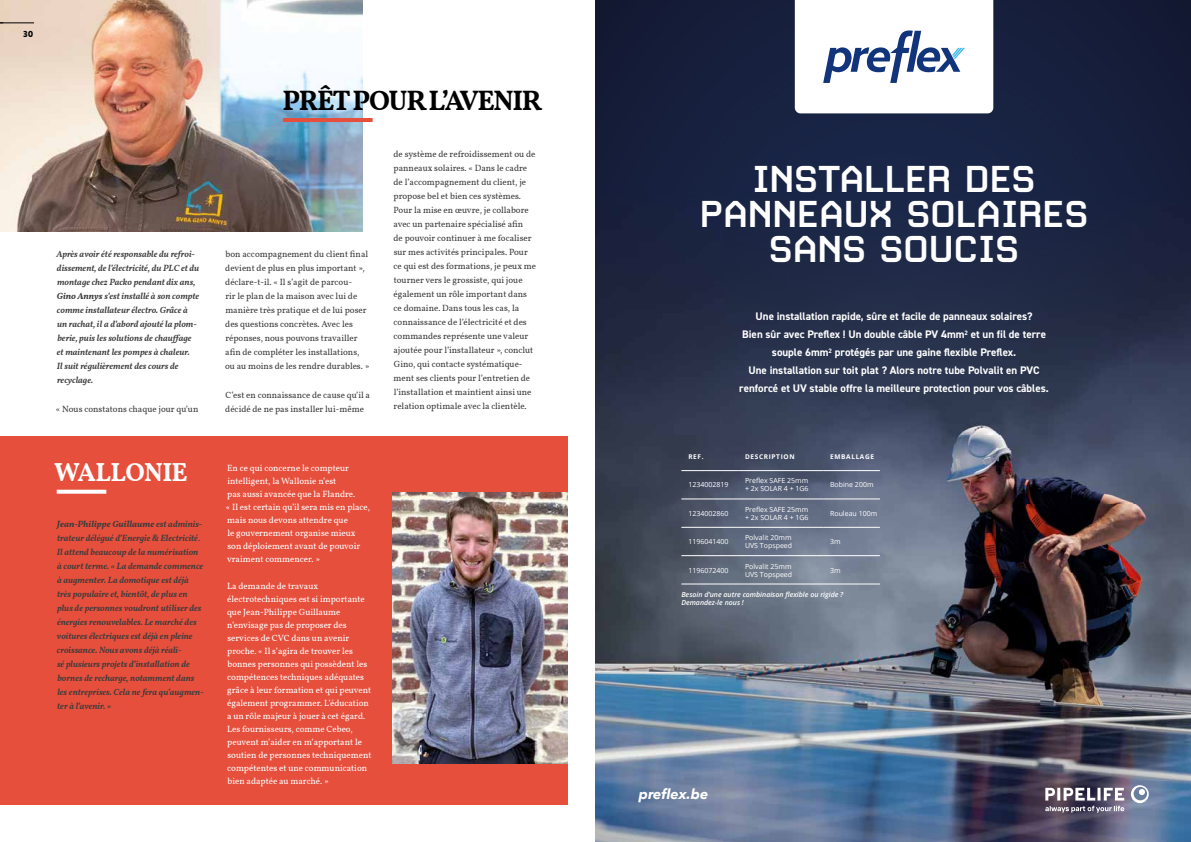
<style>
.page{position:relative;width:1191px;height:842px;background:#fff}
.page>*{position:absolute;margin:0;border:0;box-sizing:border-box;transform-origin:0 0}
.t1{font:700 45px/35px "Carbon";letter-spacing:-.05em;color:#fff;text-align:center}
.t2{font:700 28px "Vollkorn";letter-spacing:-.05em;color:#000}
.t3{font:700 26px "Vollkorn";letter-spacing:-.025em;color:#fff}
.t4{font:italic 700 14px "Avenir Next";color:#fff}
.t5{font:700 11px/18px "DIN2014";color:#fff;text-align:center}
.t6{font:9px/14px "Vollkorn";color:#3b3b3a}
.t7{font:italic 600 9px/14px "Vollkorn";color:#3b3b3a}
.t8{font:9px/13px "Vollkorn";color:#fff}
.t9{font:900 9px "Brandon Grotesque";color:#000}
.t10{font:7px/8px "Open Sans";color:#fff}
.t11{font:italic 600 7px/8px "Open Sans";color:#fff}
.t12{font:700 6.5px "Open Sans";letter-spacing:.1em;color:#fff}
.s1{font-weight:700}
.s2{font-weight:400;font-style:normal}
</style>
<div class="page">
<div style="left:0;top:437px;width:567px;height:368px;background:#e74f3d"></div>
<img style="left:393px;top:492px;width:174px;height:272px">
<img style="left:0;top:0;width:362px;height:232px">
<hr style="left:283px;top:118px;width:90px;height:4px;background:#e74f3d">
<hr style="left:0;top:23px;width:34px;height:1px;background:#000">
<svg style="left:57px;top:490px;width:49px;height:4px"></svg>
<img style="left:595px;top:0;width:596px;height:842px">
<svg style="left:1045px;top:785px;width:103px;height:28px"></svg>
<svg style="left:795px;top:0;width:198px;height:113px"></svg>
<hr style="left:681px;top:470px;width:57px;height:1px;background:#fff">
<hr style="left:738px;top:470px;width:85px;height:1px;background:#fff">
<hr style="left:823px;top:470px;width:57px;height:1px;background:#fff">
<hr style="left:681px;top:499px;width:57px;height:1px;background:#fff">
<hr style="left:738px;top:499px;width:85px;height:1px;background:#fff">
<hr style="left:823px;top:499px;width:57px;height:1px;background:#fff">
<hr style="left:681px;top:527px;width:57px;height:1px;background:#fff">
<hr style="left:738px;top:527px;width:85px;height:1px;background:#fff">
<hr style="left:823px;top:527px;width:57px;height:1px;background:#fff">
<hr style="left:681px;top:555px;width:57px;height:1px;background:#fff">
<hr style="left:738px;top:555px;width:85px;height:1px;background:#fff">
<hr style="left:823px;top:555px;width:57px;height:1px;background:#fff">
<hr style="left:681px;top:584px;width:57px;height:1px;background:#fff">
<hr style="left:738px;top:584px;width:85px;height:1px;background:#fff">
<hr style="left:823px;top:584px;width:57px;height:1px;background:#fff">
<p class="t9" style="left:23px;top:28px;width:12px">30</p>
<p class="t7" style="left:56px;top:247px;width:144px">Après avoir été responsable du refroi&shy;dissement, de l’électricité, du PLC et du montage chez Packo pendant dix ans, <span class="s1">Gino Annys</span> s’est installé à son compte comme installateur électro. Grâce à un rachat, il a d’abord ajouté la plom&shy;berie, puis les solutions de chauffage et maintenant les pompes à chaleur.<br>Il suit régulièrement des cours de recyclage.</p>
<p class="t6" style="left:56px;top:401px;width:144px">« Nous constatons chaque jour qu’un</p>
<h3 class="t3" style="left:54px;top:453px;width:135px">WALLONIE</h3>
<p class="t7" style="left:57px;top:516px;width:148px"><span class="s1">Jean-Philippe Guillaume</span> est adminis&shy;trateur délégué d’Energie &amp; Electricité<span class="s2">.<br></span>Il attend beaucoup de la numérisation à court terme. « La demande commence à augmenter. La domotique est déjà très populaire et, bientôt, de plus en plus de personnes voudront utiliser des énergies renouvelables. Le marché des voitures électriques est déjà en pleine croissance. Nous avons déjà réali-<br>sé plusieurs projets d’installation de bornes de recharge, notamment dans les entreprises. Cela ne fera qu’augmen&shy;ter à l’avenir. »</p>
<h2 class="t2" style="left:282px;top:79px;width:261px">PRÊT POUR L’AVENIR</h2>
<p class="t6" style="left:225px;top:247px;width:146px">bon accompagnement du client final devient de plus en plus important », déclare-t-il. « Il s’agit de parcou-<br>rir le plan de la maison avec lui de manière très pratique et de lui poser des questions concrètes. Avec les réponses, nous pouvons travailler afin de compléter les installations, ou au moins de les rendre durables. »</p>
<p class="t6" style="left:225px;top:387px;width:146px">C’est en connaissance de cause qu’il a décidé de ne pas installer lui-même</p>
<p class="t8" style="left:226px;top:461px;width:146px">En ce qui concerne le compteur intelligent, la Wallonie n’est<br>pas aussi avancée que la Flandre.<br>« Il est certain qu’il sera mis en place, mais nous devons attendre que<br>le gouvernement organise mieux son déploiement avant de pouvoir vraiment commencer. »</p>
<p class="t8" style="left:227px;top:579px;width:146px">La demande de travaux électrotechniques est si importante que Jean-Philippe Guillaume n’envisage pas de proposer des services de CVC dans un avenir proche. « Il s’agira de trouver les bonnes personnes qui possèdent les compétences techniques adéquates grâce à leur formation et qui peuvent également programmer. L’éducation a un rôle majeur à jouer à cet égard.<br>Les fournisseurs, comme Cebeo, peuvent m’aider en m’apportant le soutien de personnes techniquement compétentes et une communication bien adaptée au marché. »</p>
<p class="t6" style="left:393px;top:146px;width:144px">de système de refroidissement ou de panneaux solaires. « Dans le cadre de l’accompagnement du client, je propose bel et bien ces systèmes.<br>Pour la mise en œuvre, je collabore avec un partenaire spécialisé afin<br>de pouvoir continuer à me focaliser sur mes activités principales. Pour ce qui est des formations, je peux me tourner vers le grossiste, qui joue également un rôle important dans ce domaine. Dans tous les cas, la connaissance de l’électricité et des commandes représente une valeur ajoutée pour l’installateur », conclut Gino, qui contacte systématique&shy;ment ses clients pour l’entretien de l’installation et maintient ainsi une relation optimale avec la clientèle.</p>
<h1 class="t1" style="left:698px;top:161px;width:392px">INSTALLER DES<br>PANNEAUX SOLAIRES<br>SANS SOUCIS</h1>
<p class="t5" style="left:739px;top:307px;width:311px">Une installation rapide, sûre et facile de panneaux solaires?<br>Bien sûr avec Preflex ! Un double câble PV 4mm<sup>2</sup> et un fil de terre souple 6mm<sup>2</sup> protégés par une gaine flexible Preflex.<br>Une installation sur toit plat ? Alors notre tube Polvalit en PVC renforcé et UV stable offre la meilleure protection pour vos câbles.</p>
<p class="t12" style="left:688px;top:452px;width:17px">REF.</p>
<p class="t12" style="left:745px;top:452px;width:51px">DESCRIPTION</p>
<p class="t12" style="left:830px;top:452px;width:45px">EMBALLAGE</p>
<p class="t10" style="left:688px;top:481px;width:42px">1234002819</p>
<p class="t10" style="left:745px;top:477px;width:65px">Preflex SAFE 25mm + 2x SOLAR 4 + 1G6</p>
<p class="t10" style="left:830px;top:481px;width:45px">Bobine 200m</p>
<p class="t10" style="left:688px;top:509px;width:42px">1234002860</p>
<p class="t10" style="left:745px;top:505px;width:65px">Preflex SAFE 25mm + 2x SOLAR 4 + 1G6</p>
<p class="t10" style="left:830px;top:509px;width:49px">Rouleau 100m</p>
<p class="t10" style="left:688px;top:537px;width:42px">1196041400</p>
<p class="t10" style="left:745px;top:533px;width:49px">Polvalit 20mm<br>UVS Topspeed</p>
<p class="t10" style="left:830px;top:537px;width:12px">3m</p>
<p class="t10" style="left:688px;top:566px;width:42px">1196072400</p>
<p class="t10" style="left:745px;top:562px;width:49px">Polvalit 25mm<br>UVS Topspeed</p>
<p class="t10" style="left:830px;top:566px;width:12px">3m</p>
<p class="t11" style="left:681px;top:590px;width:163px">Besoin d’une autre combinaison flexible ou rigide ?<br>Demandez-le nous !</p>
<h3 class="t4" style="left:639px;top:782px;width:71px">preflex.be</h3>
</div>
